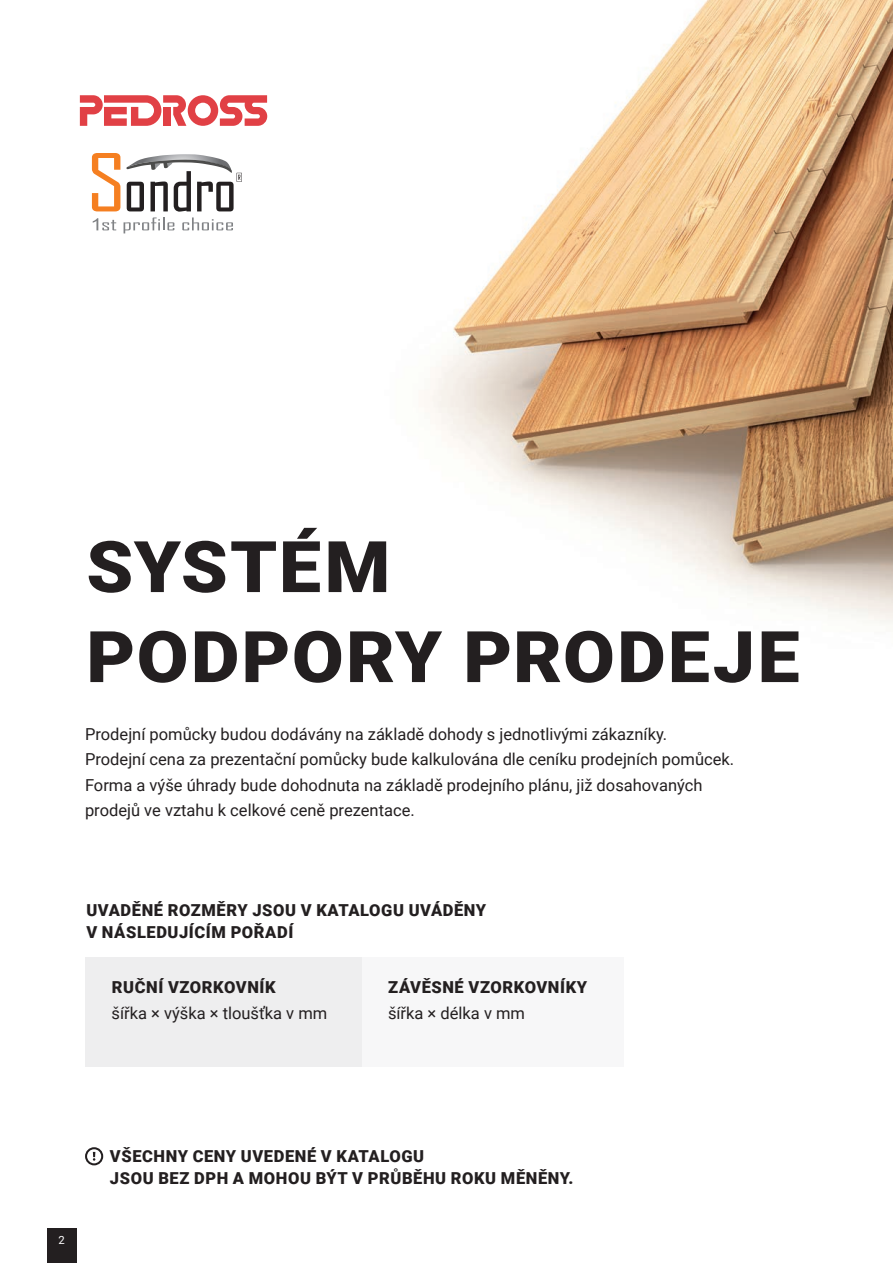
<style>
.page{position:relative;width:893px;height:1263px;background:#fff}
.page>*{position:absolute;margin:0;border:0;box-sizing:border-box;transform-origin:0 0}
.t1{font:900 71.25px/90px "Roboto";letter-spacing:.03em;color:#231f20;scale:1.05 1}
.t2{font:16.5px/25.5px "Roboto";color:#231f20}
.t3{font:900 16.5px/22.5px "Roboto";letter-spacing:.035em;color:#231f20}
.t4{font:11.25px "Roboto";color:#fff}
</style>
<div class="page">
<div style="left:47px;top:1229px;width:30px;height:34px;background:#231f20"></div>
<img style="left:424px;top:0;width:469px;height:624px">
<div style="left:361px;top:958px;width:262px;height:109px;background:#f7f7f8"></div>
<div style="left:85px;top:958px;width:276px;height:109px;background:#eeeeef"></div>
<div style="left:85px;top:1147px;width:18px;height:18px;border:2px solid #231f20;border-radius:50%"></div>
<svg style="left:93px;top:1152px;width:2px;height:9px"></svg>
<svg style="left:80px;top:95px;width:187px;height:31px"></svg>
<svg style="left:92px;top:153px;width:150px;height:80px"></svg>
<h1 class="t1" style="left:86px;top:519px;width:681px">SYSTÉM<br>PODPORY PRODEJE</h1>
<p class="t2" style="left:85px;top:720px;width:651px">Prodejní pomůcky budou dodávány na základě dohody s jednotlivými zákazníky.<br>Prodejní cena za prezentační pomůcky bude kalkulována dle ceníku prodejních pomůcek.<br>Forma a výše úhrady bude dohodnuta na základě prodejního plánu, již dosahovaných prodejů ve vztahu k celkové ceně prezentace.</p>
<p class="t3" style="left:86px;top:898px;width:401px">UVADĚNÉ ROZMĚRY JSOU V KATALOGU UVÁDĚNY<br>V NÁSLEDUJÍCÍM POŘADÍ</p>
<p class="t3" style="left:112px;top:975px;width:165px">RUČNÍ VZORKOVNÍK</p>
<p class="t2" style="left:112px;top:999px;width:217px">šířka × výška × tloušťka v mm</p>
<p class="t3" style="left:388px;top:975px;width:200px">ZÁVĚSNÉ VZORKOVNÍKY</p>
<p class="t2" style="left:388px;top:999px;width:138px">šířka × délka v mm</p>
<p class="t4" style="left:58px;top:1232px;width:8px">2</p>
<p class="t3" style="left:110px;top:1144px;width:465px">VŠECHNY CENY UVEDENÉ V KATALOGU<br>JSOU BEZ DPH A MOHOU BÝT V PRŮBĚHU ROKU MĚNĚNY.</p>
</div>
